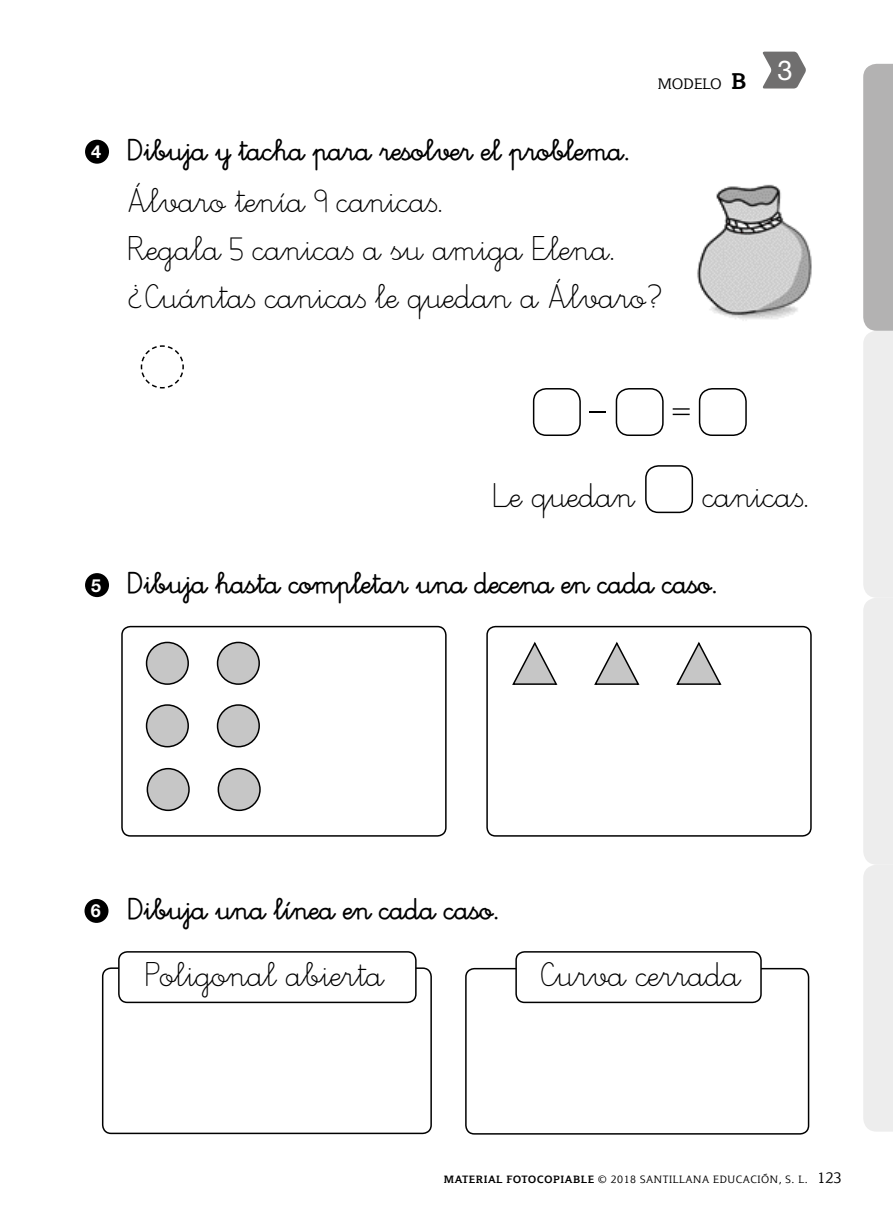
<style>
.page{position:relative;width:893px;height:1221px;background:#fff}
.page>*{position:absolute;margin:0;border:0;box-sizing:border-box;transform-origin:0 0}
.NUM_PREES_34{font:51px "Num Prees";color:#000}
.lectura{font:33px/48px "Santillana 2017";color:#000}
.ACTIV__DESARROLLO_SA{font:33px "Santillana 2017";color:#000}
.ACTIV_ENUNCIADO_Sant{font:700 28.5px "Santillana 2017";color:#000}
.ACTIV_ENUNCIADO_sant{font:700 28.5px "Santillana 2017";color:#000}
.t1{font:27.3px "Helvetica Neue LT Std";color:#fff}
.t2{font:700 18px "Helvetica Neue LT Std";color:#fff}
.t3{font:15px "Plume";color:#000}
.t4{font:10.5px "Plume";letter-spacing:.05em;color:#000}
.s1{font-weight:700;font-size:22.5px}
.s2{font-family:"Num Prees"}
.s3{font-weight:700}
.s4{font-size:15px}
</style>
<div class="page">
<svg style="left:863px;top:64px;width:30px;height:1067px;background:#dfdfdf"></svg>
<div style="left:85px;top:140px;width:24px;height:24px;background:#000;border-radius:50%"></div>
<div style="left:533px;top:388px;width:48px;height:48px;border:2px solid #000;border-radius:13px"></div>
<div style="left:616px;top:388px;width:48px;height:48px;border:2px solid #000;border-radius:13px"></div>
<div style="left:699px;top:388px;width:48px;height:48px;border:2px solid #000;border-radius:13px"></div>
<div style="left:645px;top:465px;width:48px;height:48px;border:2px solid #000;border-radius:13px"></div>
<svg style="left:140px;top:345px;width:44px;height:44px"></svg>
<img style="left:697px;top:184px;width:115px;height:137px">
<svg style="left:762px;top:52px;width:44px;height:36px"></svg>
<div style="left:121px;top:626px;width:326px;height:210px;border:2px solid #000;border-radius:9px"></div>
<div style="left:486px;top:626px;width:326px;height:210px;border:2px solid #000;border-radius:9px"></div>
<div style="left:85px;top:573px;width:24px;height:24px;background:#000;border-radius:50%"></div>
<div style="left:147px;top:642px;width:41px;height:42px;background:#c6c6c6;border-radius:50%"></div>
<div style="left:146px;top:641px;width:43px;height:43px;border:2px solid #000;border-radius:50%"></div>
<svg style="left:512px;top:641px;width:46px;height:44px"></svg>
<svg style="left:594px;top:641px;width:46px;height:44px"></svg>
<svg style="left:676px;top:641px;width:46px;height:44px"></svg>
<div style="left:218px;top:642px;width:41px;height:42px;background:#c6c6c6;border-radius:50%"></div>
<div style="left:217px;top:641px;width:43px;height:43px;border:2px solid #000;border-radius:50%"></div>
<div style="left:147px;top:705px;width:41px;height:41px;background:#c6c6c6;border-radius:50%"></div>
<div style="left:146px;top:704px;width:43px;height:43px;border:2px solid #000;border-radius:50%"></div>
<div style="left:218px;top:705px;width:41px;height:41px;background:#c6c6c6;border-radius:50%"></div>
<div style="left:217px;top:704px;width:43px;height:43px;border:2px solid #000;border-radius:50%"></div>
<div style="left:147px;top:768px;width:42px;height:42px;background:#c6c6c6;border-radius:50%"></div>
<div style="left:147px;top:767px;width:43px;height:44px;border:2px solid #000;border-radius:50%"></div>
<div style="left:218px;top:768px;width:42px;height:42px;background:#c6c6c6;border-radius:50%"></div>
<div style="left:218px;top:767px;width:43px;height:44px;border:2px solid #000;border-radius:50%"></div>
<div style="left:85px;top:898px;width:23px;height:24px;background:#000;border-radius:50%"></div>
<div style="left:102px;top:967px;width:330px;height:167px;border:2px solid #000;border-radius:9px"></div>
<div style="left:465px;top:967px;width:344px;height:167px;border:2px solid #000;border-radius:9px"></div>
<div style="left:516px;top:951px;width:245px;height:51px;background:#fff;border-radius:9px"></div>
<div style="left:515px;top:951px;width:247px;height:52px;border:2px solid #000;border-radius:9px"></div>
<div style="left:119px;top:951px;width:297px;height:51px;background:#fff;border-radius:9px"></div>
<div style="left:118px;top:951px;width:299px;height:52px;border:2px solid #000;border-radius:9px"></div>
<p class="t2" style="left:91px;top:140px;width:12px">4</p>
<p class="ACTIV_ENUNCIADO_Sant" style="left:128px;top:133px;width:502px">Dibuja y tacha para resolver el problema.</p>
<p class="t3" style="left:658px;top:74px;width:90px">MODELO <span class="s1">B</span></p>
<p class="lectura" style="left:128px;top:180px;width:535px">Á¬lvaro tenía <span class="s2">9</span>canica∫.<br>R¬egala <span class="s2">5</span>canica∫ a su amiga E¬lena. ¿©uánta∫ canica∫ le quedan a Á¬lvaro?</p>
<p class="t1" style="left:778px;top:54px;width:17px">3</p>
<p class="NUM_PREES_34" style="left:589px;top:381px;width:36px">-</p>
<p class="NUM_PREES_34" style="left:673px;top:381px;width:35px">=</p>
<p class="lectura" style="left:493px;top:475px;width:144px">L¬e quedan</p>
<p class="lectura" style="left:703px;top:475px;width:106px">canica∫.</p>
<p class="t2" style="left:91px;top:574px;width:12px">5</p>
<p class="ACTIV_ENUNCIADO_Sant" style="left:128px;top:566px;width:590px">Dibuja hasta completar una decena en cada caso.</p>
<p class="t2" style="left:91px;top:899px;width:12px">6</p>
<p class="ACTIV_ENUNCIADO_sant" style="left:128px;top:892px;width:372px">Dibuja una línea en cada caso.</p>
<p class="ACTIV__DESARROLLO_SA" style="left:146px;top:956px;width:240px">Poligonal abierta</p>
<p class="ACTIV__DESARROLLO_SA" style="left:540px;top:956px;width:202px">©urva cerrada</p>
<p class="t4" style="left:444px;top:1172px;width:400px"><span class="s3">MATERIAL FOTOCOPIABLE</span> © 2018 SANTILLANA EDUCACIÓN, S. L. <span class="s4">123</span></p>
</div>
